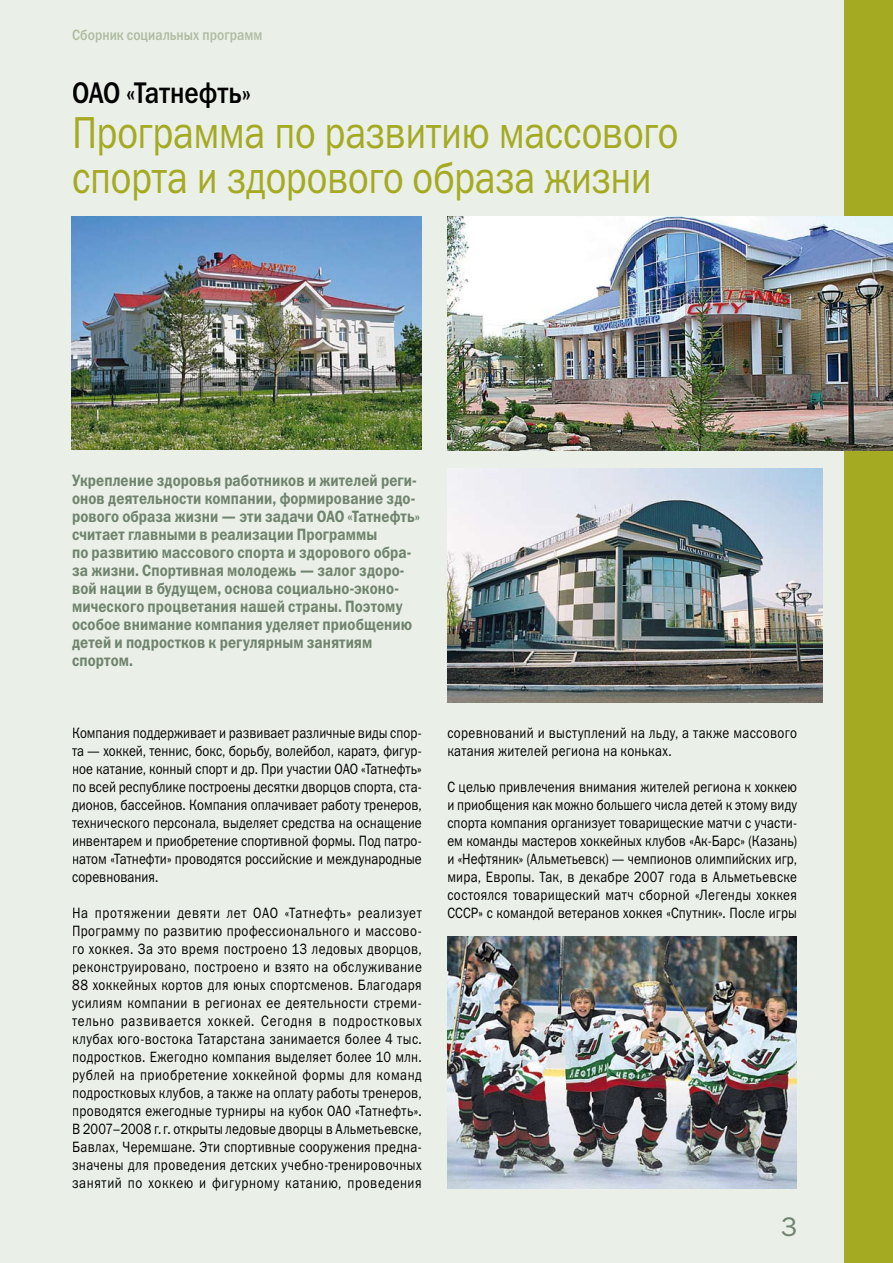
<style>
.page{position:relative;width:893px;height:1263px;background:#eaefe7}
.page>*{position:absolute;margin:0;border:0;box-sizing:border-box;transform-origin:0 0}
.t1{font:45px/45px "Franklin Gothic Book C";letter-spacing:-.01em;color:#a4aa21;scale:.85 1}
.t2{font:30px "Franklin Gothic Medium C";letter-spacing:-.005em;color:#000;scale:.85 1}
.t3{font:27px "Franklin Gothic Book C";color:#6f836e}
.t4{font:16.5px/18px "Franklin Gothic Demi C";letter-spacing:.005em;color:#6f836e;scale:.85 1}
.t5{font:15px/18px "Franklin Gothic Book C";letter-spacing:.02em;color:#000;text-align:justify;scale:.85 1}
.t6{font:15px "Franklin Gothic Medium C";letter-spacing:.005em;color:#adbba0;scale:.85 1}
</style>
<div class="page">
<div style="left:845px;top:0;width:48px;height:1263px;background:#a4aa21"></div>
<img style="left:447px;top:936px;width:350px;height:252px">
<img style="left:72px;top:217px;width:350px;height:233px">
<img style="left:447px;top:216px;width:446px;height:234px">
<img style="left:447px;top:468px;width:376px;height:234px">
<p class="t6" style="left:72px;top:26px;width:226px">Сборник социальных программ</p>
<h2 class="t2" style="left:72px;top:76px;width:212px">ОАО «Татнефть»</h2>
<h1 class="t1" style="left:72px;top:110px;width:715px">Программа по развитию массового спорта и здорового образа жизни</h1>
<p class="t4" style="left:72px;top:471px;width:411px">Укрепление здоровья работников и жителей реги&shy;онов деятельности компании, формирование здо&shy;рового образа жизни — эти задачи ОАО «Татнефть» считает главными в реализации Программы<br>по развитию массового спорта и здорового обра&shy;за жизни. Спортивная молодежь — залог здоро&shy;вой нации в будущем, основа социально-эконо&shy;мического процветания нашей страны. Поэтому особое внимание компания уделяет приобщению детей и подростков к регулярным занятиям спортом.</p>
<p class="t5" style="left:72px;top:724px;width:413px">Компания поддерживает и развивает различные виды спор&shy;та — хоккей, теннис, бокс, борьбу, волейбол, каратэ, фигур&shy;ное катание, конный спорт и др. При участии ОАО «Татнефть» по всей республике построены десятки дворцов спорта, ста&shy;дионов, бассейнов. Компания оплачивает работу тренеров, технического персонала, выделяет средства на оснащение инвентарем и приобретение спортивной формы. Под патро&shy;натом «Татнефти» проводятся российские и международные соревнования.</p>
<p class="t5" style="left:72px;top:904px;width:413px">На протяжении девяти лет ОАО «Татнефть» реализует Программу по развитию профессионального и массово&shy;го хоккея. За это время построено 13 ледовых дворцов, реконструировано, построено и взято на обслуживание 88 хоккейных кортов для юных спортсменов. Благодаря усилиям компании в регионах ее деятельности стреми&shy;тельно развивается хоккей. Сегодня в подростковых клубах юго-востока Татарстана занимается более 4 тыс. подростков. Ежегодно компания выделяет более 10 млн. рублей на приобретение хоккейной формы для команд подростковых клубов, а также на оплату работы тренеров, проводятся ежегодные турниры на кубок ОАО «Татнефть».<br>В 2007–2008 г. г. открыты ледовые дворцы в Альметьевске, Бавлах, Черемшане. Эти спортивные сооружения предна&shy;значены для проведения детских учебно-тренировочных занятий по хоккею и фигурному катанию, проведения</p>
<p class="t5" style="left:447px;top:724px;width:413px">соревнований и выступлений на льду, а также массового катания жителей региона на коньках.</p>
<p class="t5" style="left:447px;top:778px;width:413px">С целью привлечения внимания жителей региона к хоккею и приобщения как можно большего числа детей к этому виду спорта компания организует товарищеские матчи с участи&shy;ем команды мастеров хоккейных клубов «Ак-Барс» (Казань) и «Нефтяник» (Альметьевск) — чемпионов олимпийских игр, мира, Европы. Так, в декабре 2007 года в Альметьевске состоялся товарищеский матч сборной «Легенды хоккея СССР» с командой ветеранов хоккея «Спутник». После игры</p>
<h3 class="t3" style="left:781px;top:1211px;width:18px">3</h3>
</div>
